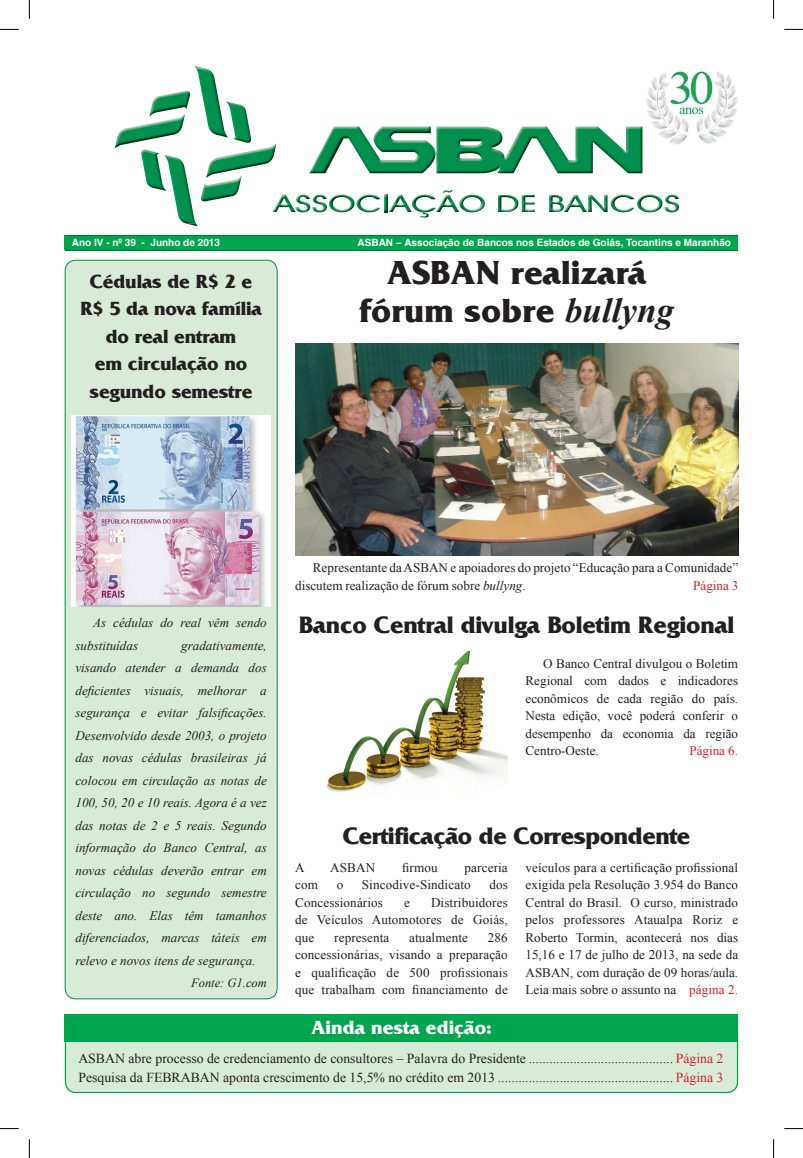
<style>
.page{position:relative;width:803px;height:1158px;background:#fff}
.page>*{position:absolute;margin:0;border:0;box-sizing:border-box;transform-origin:0 0}
.t1{font:700 35px/38.8px "France";color:#231f20;text-align:center}
.t2{font:700 25px "France";letter-spacing:-.01em;color:#231f20}
.t3{font:700 20px/27.5px "France";letter-spacing:-.01em;color:#231f20;text-align:center}
.t4{font:700 20px "France";color:#fff}
.t5{font:13.75px/18.8px "Times New Roman";color:#231f20}
.t6{font:13.12px/17.5px "Times New Roman";color:#231f20;text-align:justify}
.t7{font:italic 13.12px/22.5px "Times New Roman";color:#231f20}
.t8{font:13.12px "Times New Roman";color:#d1232a}
.t9{font:italic 12.5px "Times New Roman";color:#231f20}
.t10{font:700 10px "Switzerland";color:#fff}
.s1{font-family:"Times New Roman";font-style:italic}
.s2{font-style:italic}
.s3{color:#d1232a}
</style>
<div class="page">
<div style="left:65px;top:260px;width:212px;height:738px;background:#d8ebd7;border-radius:11px"></div>
<div style="left:65px;top:260px;width:212px;height:738px;border:1px solid #008f4d;border-radius:11px"></div>
<div style="left:65px;top:1020px;width:672px;height:72px;background:#d8ebd7;border-radius:11px"></div>
<div style="left:65px;top:1019px;width:673px;height:73px;border:1px solid #00a54f;border-radius:11px"></div>
<img style="left:273px;top:194px;width:37px;height:18px">
<img style="left:312px;top:194px;width:15px;height:18px">
<img style="left:329px;top:194px;width:25px;height:18px">
<img style="left:357px;top:194px;width:23px;height:18px">
<img style="left:384px;top:195px;width:28px;height:17px">
<img style="left:412px;top:194px;width:24px;height:23px">
<svg style="left:443px;top:190px;width:10px;height:3px"></svg>
<img style="left:436px;top:194px;width:49px;height:18px">
<img style="left:498px;top:195px;width:20px;height:17px">
<img style="left:522px;top:195px;width:13px;height:17px">
<img style="left:549px;top:195px;width:58px;height:17px">
<img style="left:611px;top:194px;width:23px;height:18px">
<img style="left:637px;top:194px;width:25px;height:18px">
<img style="left:664px;top:194px;width:15px;height:18px">
<img style="left:226px;top:101px;width:25px;height:42px">
<img style="left:115px;top:117px;width:70px;height:32px">
<img style="left:149px;top:91px;width:41px;height:26px">
<svg style="left:194px;top:66px;width:9px;height:2px"></svg>
<img style="left:196px;top:68px;width:32px;height:69px">
<img style="left:201px;top:178px;width:41px;height:23px">
<img style="left:206px;top:144px;width:70px;height:34px">
<svg style="left:185px;top:223px;width:13px;height:3px"></svg>
<img style="left:167px;top:155px;width:29px;height:68px">
<img style="left:141px;top:149px;width:26px;height:42px">
<img style="left:309px;top:126px;width:333px;height:47px">
<div style="left:65px;top:235px;width:673px;height:15px;background:#00a54f"></div>
<div style="left:65px;top:1013px;width:673px;height:28px;background:#00a54f"></div>
<hr style="left:65px;top:250px;width:673px;height:1px;background:#007e3d">
<hr style="left:65px;top:235px;width:673px;height:1px;background:#007e3d">
<img style="left:295px;top:343px;width:443px;height:213px">
<img style="left:326px;top:651px;width:182px;height:141px">
<img style="left:646px;top:71px;width:92px;height:73px">
<img style="left:72px;top:416px;width:198px;height:190px">
<svg style="left:0;top:29px;width:19px;height:1px"></svg>
<svg style="left:784px;top:29px;width:19px;height:1px"></svg>
<svg style="left:0;top:1128px;width:19px;height:1px"></svg>
<svg style="left:784px;top:1128px;width:19px;height:1px"></svg>
<svg style="left:29px;top:0;width:1px;height:19px"></svg>
<svg style="left:29px;top:1139px;width:1px;height:18px"></svg>
<svg style="left:773px;top:0;width:1px;height:19px"></svg>
<svg style="left:773px;top:1139px;width:1px;height:18px"></svg>
<p class="t10" style="left:72px;top:236px;width:150px">Ano IV - nº 39 - Junho de 2013</p>
<p class="t10" style="left:358px;top:236px;width:375px">ASBAN – Associação de Bancos nos Estados de Goiás, Tocantins e Maranhão</p>
<h3 class="t3" style="left:80px;top:267px;width:183px">Cédulas de R$ 2 e<br>R$ 5 da nova família do real entram<br>em circulação no segundo semestre</h3>
<h1 class="t1" style="left:359px;top:252px;width:316px">ASBAN realizará fórum sobre <span class="s1">bullyng</span></h1>
<p class="t7" style="left:75px;top:611px;width:193px;text-indent:18px">As cédulas do real vêm sendo substituídas</p>
<p class="t7" style="left:75px;top:633px;width:193px;text-align:justify;text-indent:106px">gradativamente, visando atender a demanda dos deficientes visuais, melhorar a segurança e evitar falsificações.<br>Desenvolvido desde 2003, o projeto das novas cédulas brasileiras já colocou em circulação as notas de 100, 50, 20 e 10 reais. Agora é a vez das notas de 2 e 5 reais. Segundo informação do Banco Central, as novas cédulas deverão entrar em circulação no segundo semestre deste ano. Elas têm tamanhos diferenciados, marcas táteis em relevo e novos itens de segurança.</p>
<p class="t9" style="left:191px;top:974px;width:77px">Fonte: G1.com</p>
<p class="t6" style="left:295px;top:558px;width:444px;text-indent:18px">Representante da ASBAN e apoiadores do projeto “Educação para a Comunidade” discutem realização de fórum sobre <span class="s2">bullyng</span>.</p>
<p class="t8" style="left:693px;top:576px;width:47px">Página 3</p>
<h2 class="t2" style="left:299px;top:610px;width:437px">Banco Central divulga Boletim Regional</h2>
<p class="t6" style="left:525px;top:654px;width:214px;text-indent:18px">O Banco Central divulgou o Boletim Regional com dados e indicadores econômicos de cada região do país.<br>Nesta edição, você poderá conferir o desempenho da economia da região Centro-Oeste.</p>
<p class="t8" style="left:689px;top:742px;width:50px">Página 6.</p>
<h2 class="t2" style="left:343px;top:821px;width:349px">Certificação de Correspondente</h2>
<p class="t6" style="left:295px;top:858px;width:11px">A</p>
<p class="t6" style="left:330px;top:858px;width:47px">ASBAN</p>
<p class="t6" style="left:402px;top:858px;width:37px">firmou</p>
<p class="t6" style="left:465px;top:858px;width:45px">parceria</p>
<p class="t6" style="left:295px;top:875px;width:24px">com</p>
<p class="t6" style="left:337px;top:875px;width:8px">o</p>
<p class="t6" style="left:362px;top:875px;width:110px">Sincodive-Sindicato</p>
<p class="t6" style="left:489px;top:875px;width:20px">dos</p>
<p class="t6" style="left:295px;top:893px;width:89px">Concessionários</p>
<p class="t6" style="left:404px;top:893px;width:7px">e</p>
<p class="t6" style="left:295px;top:893px;width:214px;text-indent:136px">Distribuidores de Veículos Automotores de Goiás, que</p>
<p class="t6" style="left:334px;top:928px;width:57px">representa</p>
<p class="t6" style="left:409px;top:928px;width:60px">atualmente</p>
<p class="t6" style="left:295px;top:928px;width:214px;text-indent:193px">286 concessionárias, visando a preparação e qualificação de 500 profissionais que trabalham com financiamento de</p>
<h3 class="t4" style="left:311px;top:1015px;width:182px">Ainda nesta edição:</h3>
<p class="t6" style="left:525px;top:858px;width:214px">veículos para a certificação profissional exigida pela Resolução 3.954 do Banco Central do Brasil. O curso, ministrado pelos professores Ataualpa Roriz e Roberto Tormin, acontecerá nos dias 15,16 e 17 de julho de 2013, na sede da ASBAN, com duração de 09 horas/aula.<br>Leia mais sobre o assunto na <span class="s3">página 2.</span></p>
<p class="t5" style="left:78px;top:1048px;width:647px">ASBAN abre processo de credenciamento de consultores – Palavra do Presidente .......................................... <span class="s3">Página 2<br></span>Pesquisa da FEBRABAN aponta crescimento de 15,5% no crédito em 2013 ................................................... <span class="s3">Página 3</span></p>
</div>
